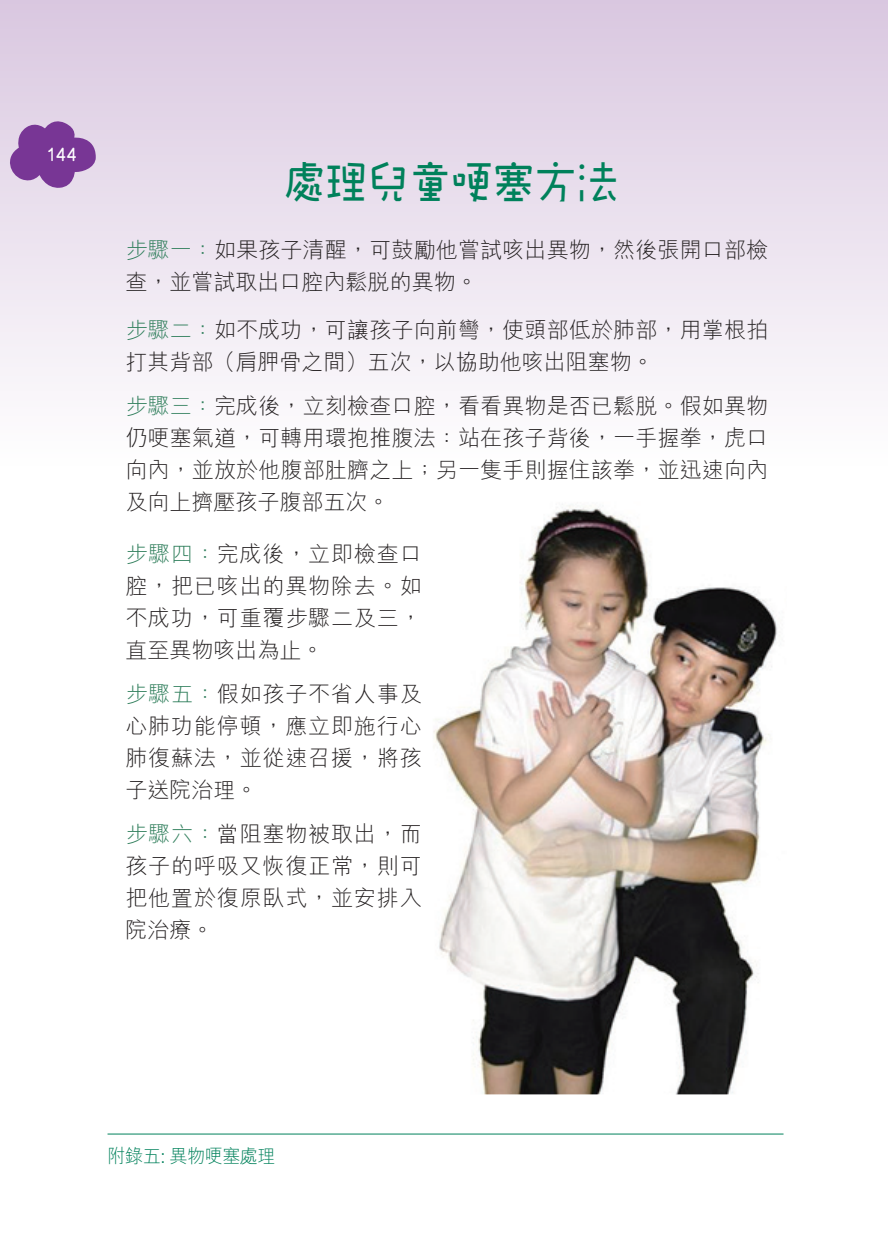
<style>
.page{position:relative;width:888px;height:1236px;background:#fff}
.page>*{position:absolute;margin:0;border:0;box-sizing:border-box;transform-origin:0 0}
.t1{font:44px "DF Pi Pi W5 WIN BF";color:#00815b;scale:.95 1}
.t2{font:300 22px/32px "M Hei HK";letter-spacing:.005em;color:#231f20;text-align:justify}
.t3{font:300 19px "M Hei HK";letter-spacing:-.025em;color:#00815b;scale:.95 1}
.t4{font:600 19px "M Yuen HK";color:#fff;scale:.95 1}
.s1{color:#2f7e5b}
</style>
<div class="page">
<div style="left:0;top:0;width:887px;height:469px;background:linear-gradient(to bottom,#d9c7e0,#fff)"></div>
<hr style="left:107px;top:1134px;width:676px;height:1px;background:#00815b">
<svg style="left:4px;top:117px;width:92px;height:72px;background:#a478b7"></svg>
<img style="left:433px;top:504px;width:345px;height:590px">
<p class="t4" style="left:47px;top:141px;width:33px">144</p>
<h1 class="t1" style="left:284px;top:159px;width:353px">處理兒童哽塞方法</h1>
<p class="t2" style="left:125px;top:233px;width:644px"><span class="s1">步驟一：</span>如果孩子清醒，可鼓勵他嘗試咳出異物，然後張開口部檢查，並嘗試取出口腔內鬆脫的異物。</p>
<p class="t2" style="left:125px;top:313px;width:644px"><span class="s1">步驟二：</span>如不成功，可讓孩子向前彎，使頭部低於肺部，用掌根拍打其背部（肩胛骨之間）五次，以協助他咳出阻塞物。</p>
<p class="t2" style="left:125px;top:389px;width:644px"><span class="s1">步驟三：</span>完成後，立刻檢查口腔，看看異物是否已鬆脫。假如異物仍哽塞氣道，可轉用環抱推腹法：站在孩子背後，一手握拳，虎口向內，並放於他腹部肚臍之上；另一隻手則握住該拳，並迅速向內及向上擠壓孩子腹部五次。</p>
<p class="t2" style="left:125px;top:537px;width:298px"><span class="s1">步驟四：</span>完成後，立即檢查口腔，把已咳出的異物除去。如不成功，可重覆步驟二及三，直至異物咳出為止。</p>
<p class="t2" style="left:125px;top:677px;width:298px"><span class="s1">步驟五：</span>假如孩子不省人事及心肺功能停頓，應立即施行心肺復蘇法，並從速召援，將孩子送院治理。</p>
<p class="t2" style="left:125px;top:817px;width:298px"><span class="s1">步驟六：</span>當阻塞物被取出，而孩子的呼吸又恢復正常，則可把他置於復原臥式，並安排入院治療。</p>
<p class="t3" style="left:107px;top:1142px;width:178px">附錄五: 異物哽塞處理</p>
</div>
